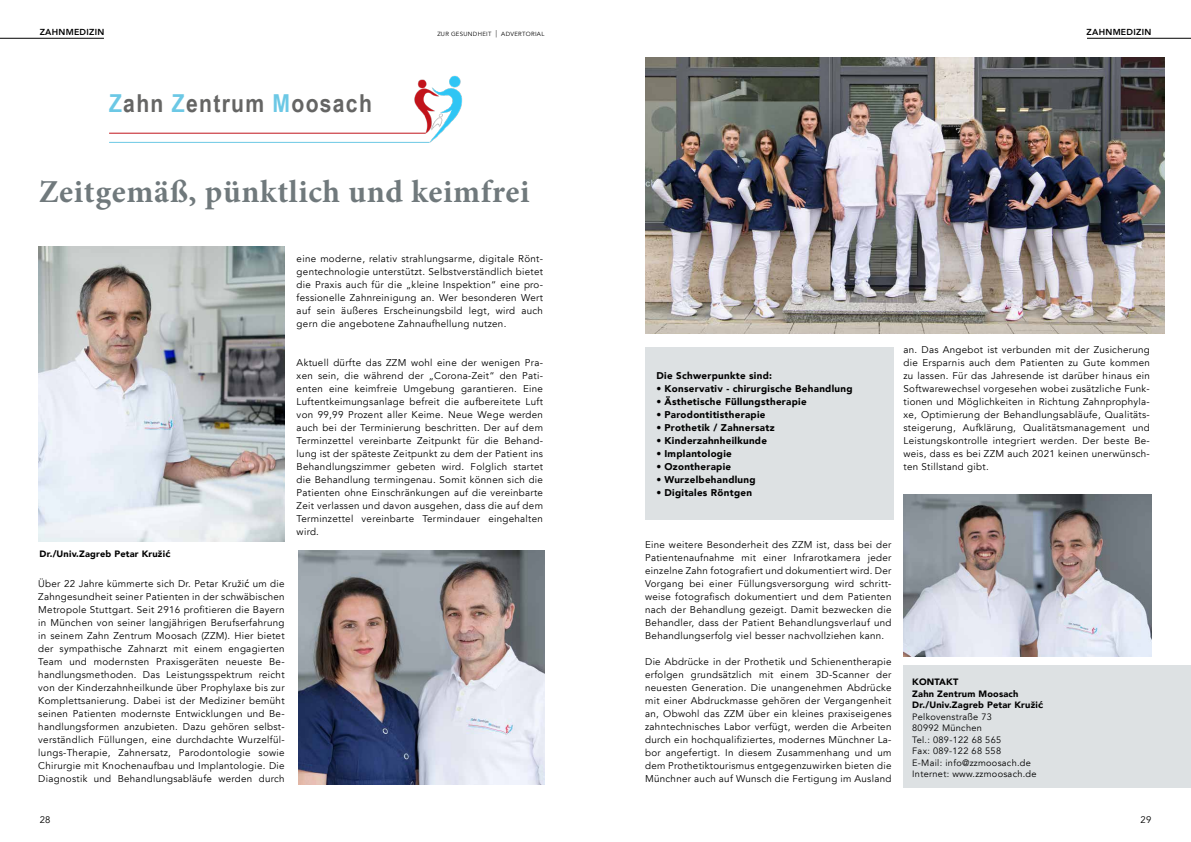
<style>
.page{position:relative;width:1191px;height:842px;background:#fff}
.page>*{position:absolute;margin:0;border:0;box-sizing:border-box;transform-origin:0 0}
.t1{font:700 32px "Minion Pro";letter-spacing:.02em;color:#70797c}
.t2{font:700 24.7px "Arial Narrow";letter-spacing:.05em;color:#656564;scale:1.04 1}
.t3{font:9.8px/13px "Avenir";letter-spacing:.03em;color:#000;text-align:justify}
.t4{font:900 9.8px "Avenir";letter-spacing:.03em;color:#000}
.t5{font:9.5px "Avenir";color:#000}
.t6{font:9.2px/11.5px "Avenir";letter-spacing:.03em;color:#000}
.t7{font:900 9.2px "Avenir";letter-spacing:.02em;color:#000}
.t8{font:800 8.7px "Avenir";letter-spacing:.03em;color:#000}
.t9{font:6px "Avenir";letter-spacing:.055em;color:#000}
.s1{color:#6cc8e5}
.s2{font-family:"Neo Sans";font-weight:300;font-size:8px}
.s3{font-family:"Verdana";font-weight:700;font-size:8.5px}
.s4{font-family:"Verdana";font-size:9px}
.s5{font-weight:900}
</style>
<div class="page">
<img style="left:38px;top:247px;width:247px;height:294px">
<div style="left:903px;top:665px;width:288px;height:122px;background:#dde1e3"></div>
<img style="left:645px;top:58px;width:519px;height:276px">
<div style="left:645px;top:347px;width:248px;height:172px;background:#dde1e3"></div>
<img style="left:903px;top:494px;width:248px;height:163px">
<img style="left:298px;top:550px;width:246px;height:234px">
<img style="left:412px;top:75px;width:51px;height:68px">
<hr style="left:109px;top:133px;width:316px;height:1px;background:#c1151c">
<hr style="left:109px;top:142px;width:320px;height:1px;background:#6cc8e5">
<hr style="left:0;top:38px;width:104px;height:1px;background:#000">
<hr style="left:1087px;top:38px;width:104px;height:1px;background:#000">
<p class="t8" style="left:40px;top:27px;width:66px">ZAHNMEDIZIN</p>
<h2 class="t2" style="left:109px;top:85px;width:254px"><span class="s1">Z</span>ahn <span class="s1">Z</span>entrum <span class="s1">M</span>oosach</h2>
<p class="t9" style="left:437px;top:30px;width:109px">ZUR GESUNDHEIT <span class="s2">|</span> ADVERTORIAL</p>
<h1 class="t1" style="left:39px;top:169px;width:492px">Zeitgemäß, pünktlich und keimfrei</h1>
<p class="t7" style="left:40px;top:548px;width:132px">Dr./Univ.Zagreb Petar Kruži<span class="s3">ć</span></p>
<p class="t3" style="left:38px;top:578px;width:248px">Über 22 Jahre kümmerte sich Dr. Petar Kruži<span class="s4">ć</span> um die Zahngesundheit seiner Patienten in der schwäbischen Metropole Stuttgart. Seit 2916 profitieren die Bayern in München von seiner langjährigen Berufserfahrung in seinem Zahn Zentrum Moosach (ZZM). Hier bietet der sympathische Zahnarzt mit einem engagierten Team und modernsten Praxisgeräten neueste Be&shy;handlungsmethoden. Das Leistungsspektrum reicht von der Kinderzahnheilkunde über Prophylaxe bis zur Komplettsanierung. Dabei ist der Mediziner bemüht seinen Patienten modernste Entwicklungen und Be&shy;handlungsformen anzubieten. Dazu gehören selbst&shy;verständlich Füllungen, eine durchdachte Wurzelfül&shy;lungs-Therapie, Zahnersatz, Parodontologie sowie Chirurgie mit Knochenaufbau und Implantologie. Die Diagnostik und Behandlungsabläufe werden durch</p>
<p class="t3" style="left:297px;top:253px;width:248px">eine moderne, relativ strahlungsarme, digitale Rönt&shy;gentechnologie unterstützt. Selbstverständlich bietet die Praxis auch für die „kleine Inspektion“ eine pro&shy;fessionelle Zahnreinigung an. Wer besonderen Wert auf sein äußeres Erscheinungsbild legt, wird auch gern die angebotene Zahnaufhellung nutzen.</p>
<p class="t3" style="left:297px;top:357px;width:248px">Aktuell dürfte das ZZM wohl eine der wenigen Pra&shy;xen sein, die während der „Corona-Zeit“ den Pati&shy;enten eine keimfreie Umgebung garantieren. Eine Luftentkeimungsanlage befreit die aufbereitete Luft von 99,99 Prozent aller Keime. Neue Wege werden auch bei der Terminierung beschritten. Der auf dem Terminzettel vereinbarte Zeitpunkt für die Behand&shy;lung ist der späteste Zeitpunkt zu dem der Patient ins Behandlungszimmer gebeten wird. Folglich startet die Behandlung termingenau. Somit können sich die Patienten ohne Einschränkungen auf die vereinbarte Zeit verlassen und davon ausgehen, dass die auf dem Terminzettel vereinbarte Termindauer eingehalten wird.</p>
<p class="t5" style="left:40px;top:814px;width:12px">28</p>
<p class="t8" style="left:1086px;top:27px;width:66px">ZAHNMEDIZIN</p>
<p class="t4" style="left:656px;top:370px;width:117px">Die Schwerpunkte sind:</p>
<p class="t4" style="left:656px;top:383px;width:198px">• Konservativ - chirurgische Behandlung</p>
<p class="t4" style="left:656px;top:396px;width:152px">• Ästhetische Füllungstherapie</p>
<p class="t4" style="left:656px;top:409px;width:111px">• Parodontitistherapie</p>
<p class="t4" style="left:656px;top:422px;width:120px">• Prothetik / Zahnersatz</p>
<p class="t4" style="left:656px;top:435px;width:112px">• Kinderzahnheilkunde</p>
<p class="t4" style="left:656px;top:448px;width:77px">• Implantologie</p>
<p class="t4" style="left:656px;top:461px;width:76px">• Ozontherapie</p>
<p class="t4" style="left:656px;top:474px;width:101px">• Wurzelbehandlung</p>
<p class="t4" style="left:656px;top:487px;width:97px">• Digitales Röntgen</p>
<p class="t3" style="left:903px;top:344px;width:248px">an. Das Angebot ist verbunden mit der Zusicherung die Ersparnis auch dem Patienten zu Gute kommen zu lassen. Für das Jahresende ist darüber hinaus ein Softwarewechsel vorgesehen wobei zusätzliche Funk&shy;tionen und Möglichkeiten in Richtung Zahnprophyla&shy;xe, Optimierung der Behandlungsabläufe, Qualitäts&shy;steigerung, Aufklärung, Qualitätsmanagement und Leistungskontrolle integriert werden. Der beste Be&shy;weis, dass es bei ZZM auch 2021 keinen unerwünsch&shy;ten Stillstand gibt.</p>
<p class="t3" style="left:645px;top:539px;width:248px">Eine weitere Besonderheit des ZZM ist, dass bei der Patientenaufnahme mit einer Infrarotkamera jeder einzelne Zahn fotografiert und dokumentiert wird. Der Vorgang bei einer Füllungsversorgung wird schritt&shy;weise fotografisch dokumentiert und dem Patienten nach der Behandlung gezeigt. Damit bezwecken die Behandler, dass der Patient Behandlungsverlauf und Behandlungserfolg viel besser nachvollziehen kann.</p>
<p class="t3" style="left:645px;top:656px;width:248px">Die Abdrücke in der Prothetik und Schienentherapie erfolgen grundsätzlich mit einem 3D-Scanner der neuesten Generation. Die unangenehmen Abdrücke mit einer Abdruckmasse gehören der Vergangenheit an, Obwohl das ZZM über ein kleines praxiseigenes zahntechnisches Labor verfügt, werden die Arbeiten durch ein hochqualifiziertes, modernes Münchner La&shy;bor angefertigt. In diesem Zusammenhang und um dem Prothetiktourismus entgegenzuwirken bieten die Münchner auch auf Wunsch die Fertigung im Ausland</p>
<p class="t6" style="left:912px;top:676px;width:132px"><span class="s5">KONTAKT<br>Zahn Zentrum Moosach<br>Dr./Univ.Zagreb Petar Kruži</span><span class="s3">ć<br></span>Pelkovenstraße 73<br>80992 München<br>Tel.: 089-122 68 565<br>Fax: 089-122 68 558<br>E-Mail: info@zzmoosach.de<br>Internet: www.zzmoosach.de</p>
<p class="t5" style="left:1140px;top:814px;width:12px">29</p>
</div>
